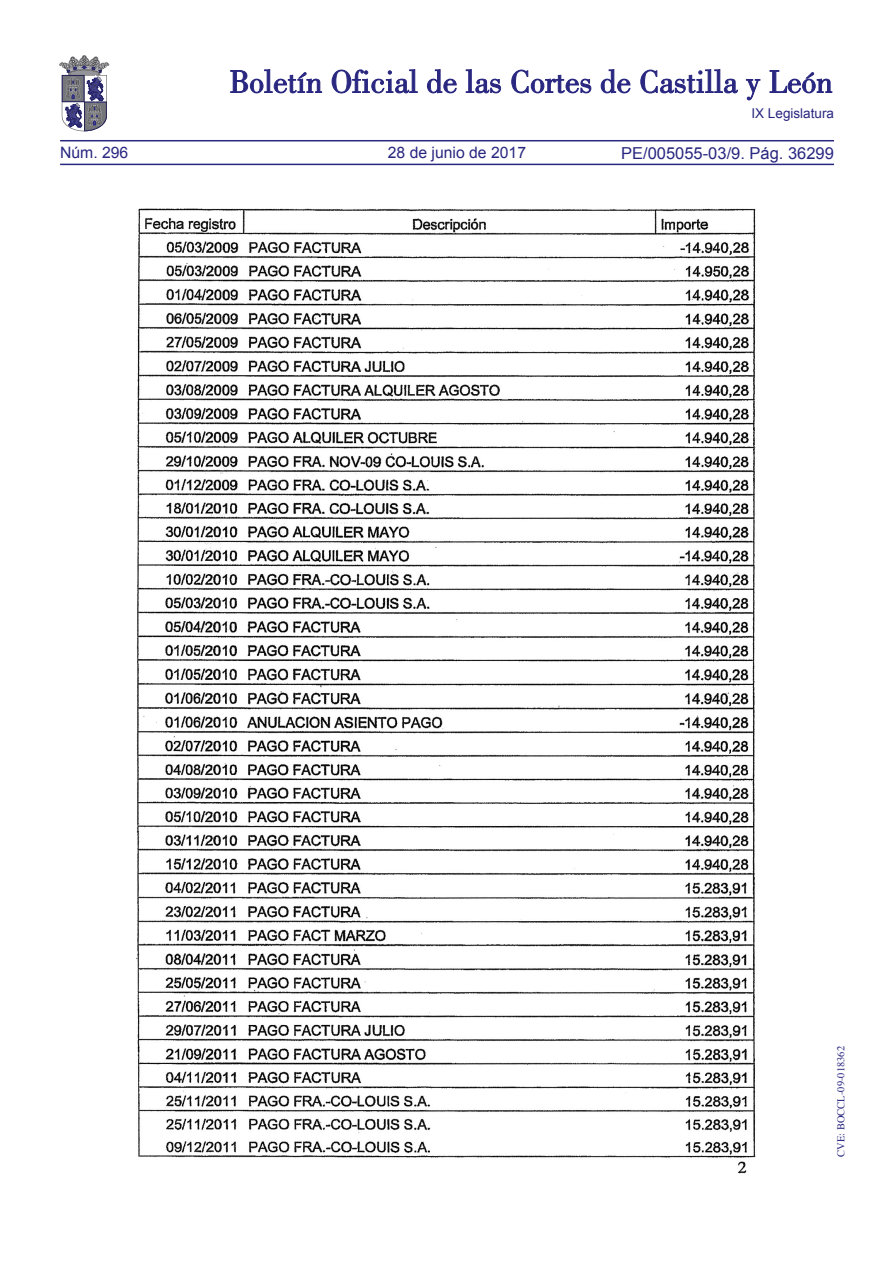
<style>
.page{position:relative;width:893px;height:1263px;background:#fff}
.page>*{position:absolute;margin:0;border:0;box-sizing:border-box;transform-origin:0 0}
.t1{font:16.5px "Arial";color:#292780}
.t2{font:15.75px "Arial";color:#292780}
.t3{font:13.5px "Arial";color:#292780}
.t4{font:10.5px "Times";color:#292780}
</style>
<div class="page">
<hr style="left:60px;top:164px;width:774px;height:1px;background:#292780">
<hr style="left:60px;top:140px;width:774px;height:1px;background:#292780">
<svg style="left:230px;top:69px;width:92px;height:24px"></svg>
<svg style="left:332px;top:69px;width:86px;height:24px"></svg>
<svg style="left:427px;top:69px;width:30px;height:24px"></svg>
<svg style="left:466px;top:69px;width:35px;height:24px"></svg>
<svg style="left:511px;top:70px;width:80px;height:23px"></svg>
<svg style="left:601px;top:69px;width:29px;height:24px"></svg>
<svg style="left:640px;top:69px;width:98px;height:24px"></svg>
<svg style="left:746px;top:79px;width:14px;height:21px"></svg>
<svg style="left:770px;top:70px;width:62px;height:23px"></svg>
<svg style="left:60px;top:55px;width:49px;height:76px"></svg>
<img style="left:136px;top:208px;width:620px;height:966px">
<p class="t2" style="left:60px;top:142px;width:70px">Núm. 296</p>
<p class="t2" style="left:388px;top:142px;width:140px">28 de junio de 2017</p>
<p class="t3" style="left:751px;top:105px;width:84px">IX Legislatura</p>
<p class="t1" style="left:621px;top:142px;width:214px">PE/005055-03/9. Pág. 36299</p>
<p class="t4" style="left:831px;top:1157px;width:112px;rotate:-90deg">CVE: BOCCL-09-018362</p>
</div>
